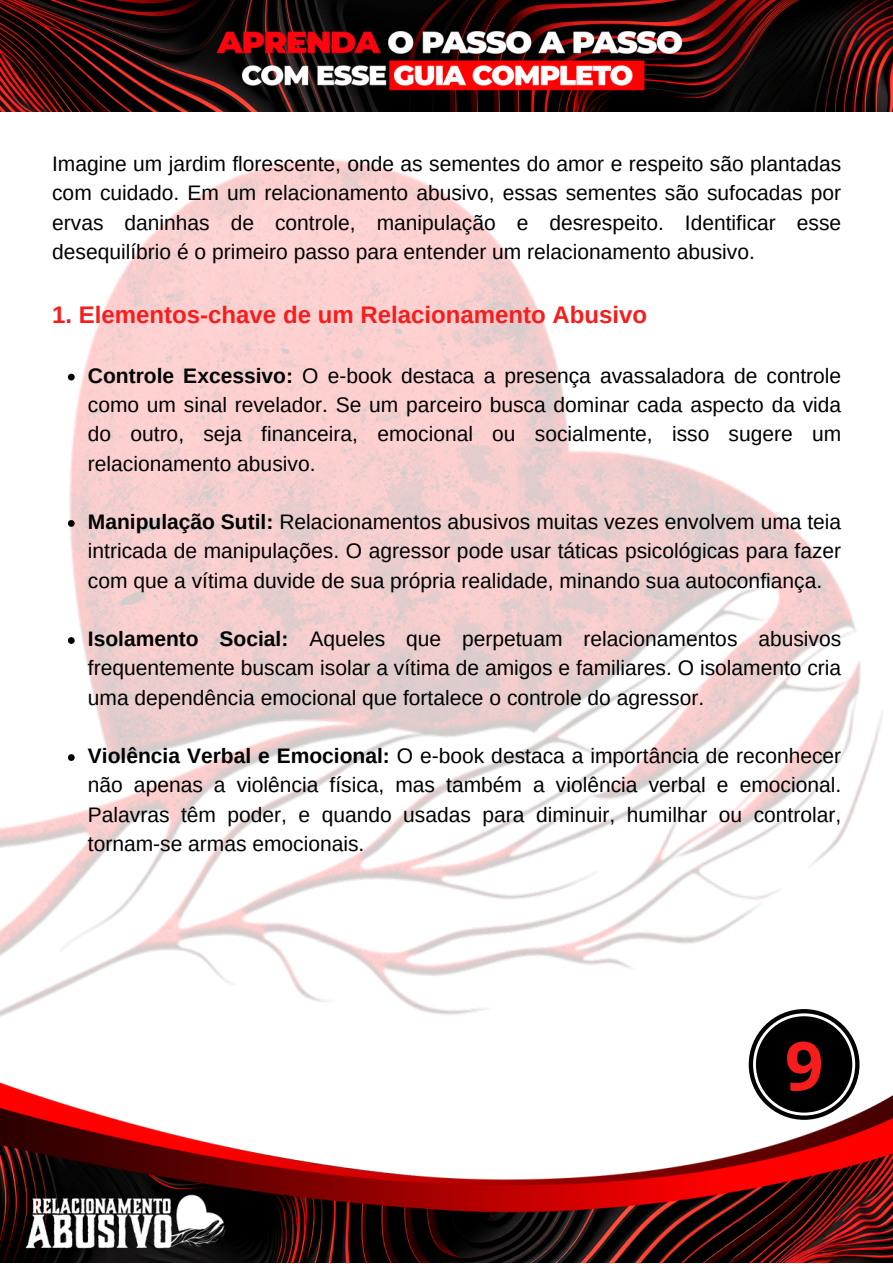
<style>
.page{position:relative;width:893px;height:1264px;background:#fff}
.page>*{position:absolute;margin:0;border:0;box-sizing:border-box;transform-origin:0 0}
.t1{font:700 67.5px "Open Sans";color:#f81d1d}
.t2{font:700 24px "Arimo";color:#f81d1d}
.t3{font:21px/29.2px "Arimo";color:#000;text-align:justify}
.s1{font-weight:700}
</style>
<div class="page">
<img style="left:0;top:0;width:892px;height:1071px">
<svg style="left:748px;top:1009px;width:111px;height:64px"></svg>
<div style="left:755px;top:1016px;width:97px;height:96px;background:#000;border-radius:50%"></div>
<svg style="left:68px;top:374px;width:7px;height:6px"></svg>
<svg style="left:68px;top:520px;width:7px;height:7px"></svg>
<svg style="left:68px;top:637px;width:7px;height:7px"></svg>
<svg style="left:68px;top:754px;width:7px;height:7px"></svg>
<img style="left:0;top:1073px;width:892px;height:189px">
<p class="t3" style="left:52px;top:149px;width:790px">Imagine um jardim florescente, onde as sementes do amor e respeito são plantadas com cuidado. Em um relacionamento abusivo, essas sementes são sufocadas por ervas daninhas de controle, manipulação e desrespeito. Identificar esse desequilíbrio é o primeiro passo para entender um relacionamento abusivo.</p>
<p class="t2" style="left:52px;top:301px;width:596px">1. Elementos-chave de um Relacionamento Abusivo</p>
<p class="t3" style="left:88px;top:361px;width:754px"><span class="s1">Controle Excessivo:</span> O e-book destaca a presença avassaladora de controle como um sinal revelador. Se um parceiro busca dominar cada aspecto da vida do outro, seja financeira, emocional ou socialmente, isso sugere um relacionamento abusivo.</p>
<p class="t3" style="left:88px;top:507px;width:754px"><span class="s1">Manipulação Sutil:</span> Relacionamentos abusivos muitas vezes envolvem uma teia intricada de manipulações. O agressor pode usar táticas psicológicas para fazer com que a vítima duvide de sua própria realidade, minando sua autoconfiança.</p>
<p class="t3" style="left:88px;top:624px;width:754px"><span class="s1">Isolamento Social:</span> Aqueles que perpetuam relacionamentos abusivos frequentemente buscam isolar a vítima de amigos e familiares. O isolamento cria uma dependência emocional que fortalece o controle do agressor.</p>
<p class="t3" style="left:88px;top:741px;width:754px"><span class="s1">Violência Verbal e Emocional:</span> O e-book destaca a importância de reconhecer não apenas a violência física, mas também a violência verbal e emocional.<br>Palavras têm poder, e quando usadas para diminuir, humilhar ou controlar, tornam-se armas emocionais.</p>
<p class="t1" style="left:784px;top:1018px;width:40px">9</p>
</div>
